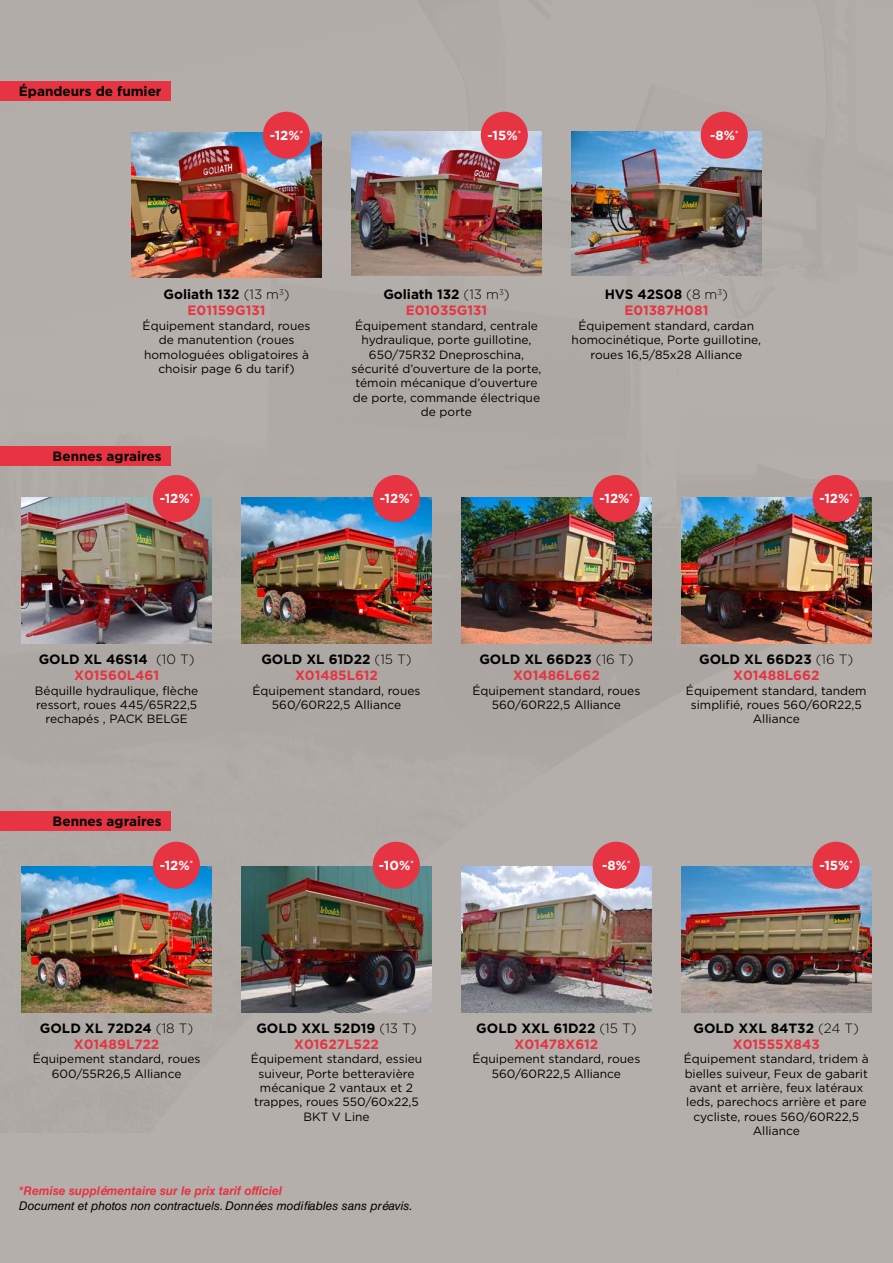
<style>
.page{position:relative;width:893px;height:1263px;background:#b4afab}
.page>*{position:absolute;margin:0;border:0;box-sizing:border-box;transform-origin:0 0}
.t1{font:700 13.5px/16.2px "Gotham";color:#000;text-align:center}
.t2{font:700 13.5px/16.2px "Gotham";color:#e73442;text-align:center}
.t3{font:700 13.2px "Gotham";color:#fff}
.t4{font:12px/14.4px "Gotham";color:#000;text-align:center}
.t5{font:italic 12px "Helvetica LT Std";color:#000}
.t6{font:italic 700 12px "Helvetica LT Std";color:#e73442}
.s1{font-weight:300}
.s2{color:#e73442}
.s3{color:#000}
.s4{font-weight:300;color:#000}
</style>
<div class="page">
<img style="left:0;top:81px;width:872px;height:932px">
<div style="left:0;top:81px;width:170px;height:19px;background:#e73442"></div>
<div style="left:0;top:446px;width:170px;height:19px;background:#e73442"></div>
<div style="left:0;top:811px;width:170px;height:19px;background:#e73442"></div>
<img style="left:132px;top:133px;width:189px;height:145px">
<img style="left:22px;top:497px;width:189px;height:146px">
<img style="left:22px;top:866px;width:189px;height:146px">
<img style="left:242px;top:497px;width:189px;height:146px">
<img style="left:242px;top:866px;width:189px;height:146px">
<img style="left:462px;top:497px;width:189px;height:146px">
<img style="left:462px;top:866px;width:189px;height:146px">
<img style="left:681px;top:497px;width:190px;height:146px">
<img style="left:681px;top:866px;width:190px;height:146px">
<img style="left:352px;top:131px;width:189px;height:145px">
<img style="left:572px;top:131px;width:189px;height:145px">
<div style="left:263px;top:112px;width:47px;height:47px;background:#e73442;border-radius:50%"></div>
<div style="left:153px;top:475px;width:47px;height:47px;background:#e73442;border-radius:50%"></div>
<div style="left:153px;top:842px;width:47px;height:47px;background:#e73442;border-radius:50%"></div>
<div style="left:593px;top:475px;width:47px;height:47px;background:#e73442;border-radius:50%"></div>
<div style="left:593px;top:842px;width:47px;height:47px;background:#e73442;border-radius:50%"></div>
<div style="left:481px;top:112px;width:47px;height:47px;background:#e73442;border-radius:50%"></div>
<div style="left:701px;top:112px;width:47px;height:47px;background:#e73442;border-radius:50%"></div>
<div style="left:373px;top:475px;width:47px;height:47px;background:#e73442;border-radius:50%"></div>
<div style="left:373px;top:842px;width:47px;height:47px;background:#e73442;border-radius:50%"></div>
<div style="left:813px;top:475px;width:47px;height:47px;background:#e73442;border-radius:50%"></div>
<div style="left:813px;top:842px;width:47px;height:47px;background:#e73442;border-radius:50%"></div>
<p class="t1" style="left:19px;top:83px;width:144px">Épandeurs de fumier</p>
<p class="t3" style="left:270px;top:128px;width:35px">-12%<sup>*</sup></p>
<p class="t3" style="left:488px;top:128px;width:35px">-15%<sup>*</sup></p>
<p class="t3" style="left:710px;top:128px;width:30px">-8%<sup>*</sup></p>
<p class="t1" style="left:163px;top:286px;width:128px">Goliath 132 <span class="s1">(13 m</span><sup>3</sup><span class="s1">)<br></span><span class="s2">E01159G131</span></p>
<p class="t4" style="left:143px;top:318px;width:169px">Équipement standard, roues de manutention (roues homologuées obligatoires à choisir page 6 du tarif)</p>
<p class="t1" style="left:53px;top:447px;width:110px">Bennes agraires</p>
<p class="t3" style="left:160px;top:491px;width:35px">-12%<sup>*</sup></p>
<p class="t1" style="left:383px;top:286px;width:128px">Goliath 132 <span class="s1">(13 m</span><sup>3</sup><span class="s1">)<br></span><span class="s2">E01035G131</span></p>
<p class="t4" style="left:352px;top:318px;width:191px">Équipement standard, centrale hydraulique, porte guillotine,<br>650/75R32 Dneproschina, sécurité d’ouverture de la porte, témoin mécanique d’ouverture de porte, commande électrique de porte</p>
<p class="t3" style="left:380px;top:491px;width:35px">-12%<sup>*</sup></p>
<p class="t2" style="left:605px;top:286px;width:125px"><span class="s3">HVS 42S08</span> <span class="s4">(8 m</span><sup>3</sup><span class="s4">)<br></span>E01387H081</p>
<p class="t4" style="left:572px;top:318px;width:191px">Équipement standard, cardan homocinétique, Porte guillotine, roues 16,5/85x28 Alliance</p>
<p class="t3" style="left:600px;top:491px;width:35px">-12%<sup>*</sup></p>
<p class="t3" style="left:819px;top:491px;width:35px">-12%<sup>*</sup></p>
<p class="t1" style="left:39px;top:651px;width:157px">GOLD XL 46S14 <span class="s1">(10 T)<br></span><span class="s2">X01560L461</span></p>
<p class="t4" style="left:35px;top:683px;width:165px">Béquille hydraulique, flèche ressort, roues 445/65R22,5 rechapés , PACK BELGE</p>
<p class="t1" style="left:53px;top:812px;width:110px">Bennes agraires</p>
<p class="t3" style="left:160px;top:858px;width:35px">-12%<sup>*</sup></p>
<p class="t1" style="left:261px;top:651px;width:152px">GOLD XL 61D22 <span class="s1">(15 T)<br></span><span class="s2">X01485L612</span></p>
<p class="t4" style="left:253px;top:683px;width:169px">Équipement standard, roues<br>560/60R22,5 Alliance</p>
<p class="t1" style="left:479px;top:651px;width:156px">GOLD XL 66D23 <span class="s1">(16 T)<br></span><span class="s2">X01486L662</span></p>
<p class="t4" style="left:472px;top:683px;width:169px">Équipement standard, roues<br>560/60R22,5 Alliance</p>
<p class="t1" style="left:699px;top:651px;width:156px">GOLD XL 66D23 <span class="s1">(16 T)<br></span><span class="s2">X01488L662</span></p>
<p class="t4" style="left:686px;top:683px;width:182px">Équipement standard, tandem simplifié, roues 560/60R22,5<br>Alliance</p>
<p class="t3" style="left:379px;top:858px;width:36px">-10%<sup>*</sup></p>
<p class="t3" style="left:602px;top:858px;width:30px">-8%<sup>*</sup></p>
<p class="t3" style="left:819px;top:858px;width:35px">-15%<sup>*</sup></p>
<p class="t1" style="left:40px;top:1019px;width:155px">GOLD XL 72D24 <span class="s1">(18 T)<br></span><span class="s2">X01489L722</span></p>
<p class="t4" style="left:33px;top:1051px;width:169px">Équipement standard, roues<br>600/55R26,5 Alliance</p>
<p class="t1" style="left:256px;top:1019px;width:162px">GOLD XXL 52D19 <span class="s1">(13 T)<br></span><span class="s2">X01627L522</span></p>
<p class="t4" style="left:251px;top:1051px;width:173px">Équipement standard, essieu suiveur, Porte betteravière mécanique 2 vantaux et 2 trappes, roues 550/60x22,5<br>BKT V Line</p>
<p class="t6" style="left:19px;top:1184px;width:265px">*Remise supplémentaire sur le prix tarif officiel</p>
<p class="t5" style="left:19px;top:1198px;width:395px">Document et photos non contractuels. Données modifiables sans préavis.</p>
<p class="t1" style="left:476px;top:1019px;width:162px">GOLD XXL 61D22 <span class="s1">(15 T)<br></span><span class="s2">X01478X612</span></p>
<p class="t4" style="left:472px;top:1051px;width:169px">Équipement standard, roues<br>560/60R22,5 Alliance</p>
<p class="t1" style="left:694px;top:1019px;width:167px">GOLD XXL 84T32 <span class="s1">(24 T)<br></span><span class="s2">X01555X843</span></p>
<p class="t4" style="left:684px;top:1051px;width:186px">Équipement standard, tridem à bielles suiveur, Feux de gabarit avant et arrière, feux latéraux leds, parechocs arrière et pare cycliste, roues 560/60R22,5<br>Alliance</p>
</div>
